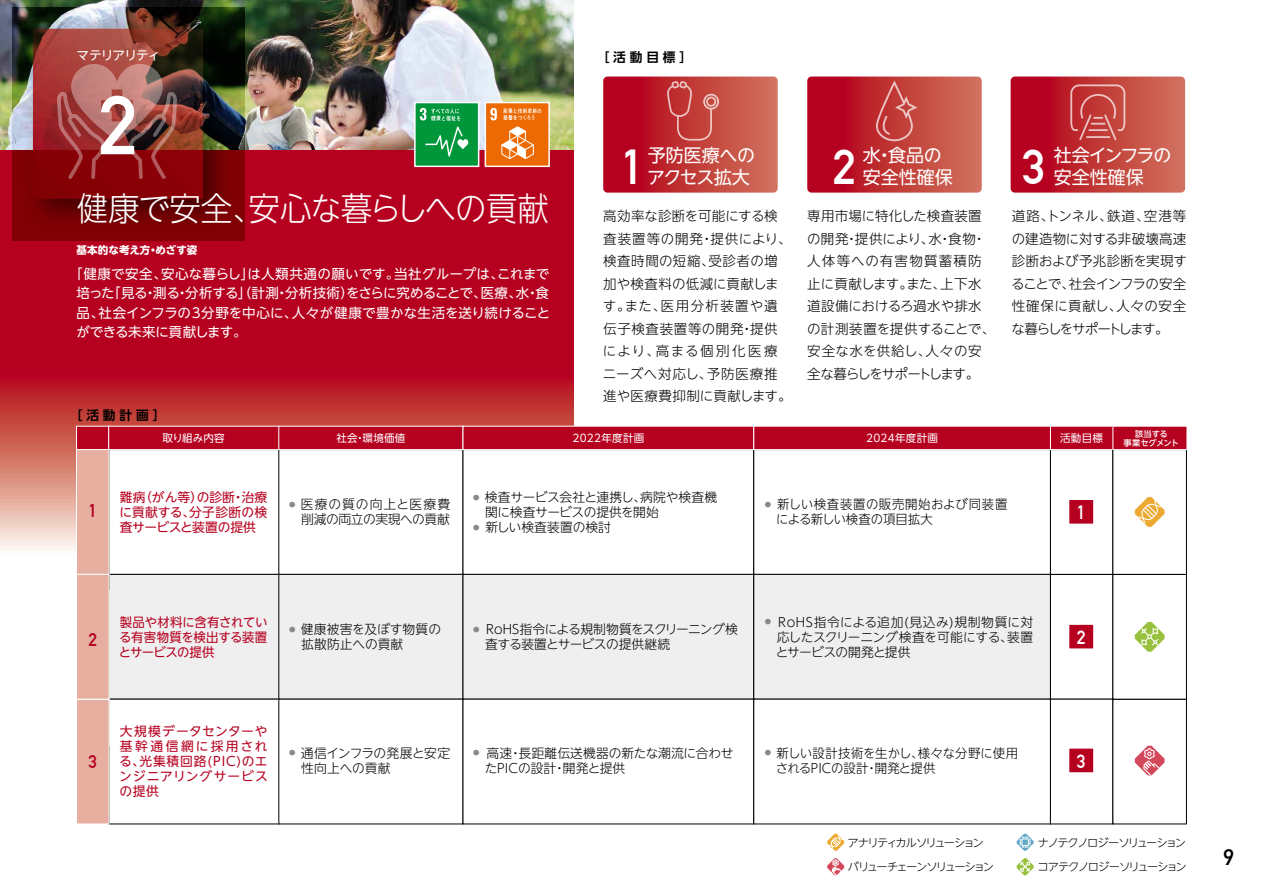
<style>
.page{position:relative;width:1263px;height:893px;background:#fff}
.page>*{position:absolute;margin:0;border:0;box-sizing:border-box;transform-origin:0 0}
.t1{font:700 81.6px "DIN Alternate";color:#fff}
.t2{font:700 48px "DIN Alternate";color:#fff}
.t3{font:300 33px "UD Shin Go NT Pro";letter-spacing:-.035em;color:#fff;scale:.95 1}
.t4{font:700 22.5px "DIN Alternate";color:#000}
.t5{font:700 18.75px "DIN Alternate";color:#fff}
.t6{font:18px "UD Shin Go NT Pro";color:#fff}
.t7{font:18px "UD Shin Go NT Pro";letter-spacing:-.085em;color:#fff}
.t8{font:700 18px "DIN Alternate";color:#b6001f}
.t9{font:300 13.5px/22.5px "UD Shin Go NT Pro";letter-spacing:.025em;color:#000}
.t10{font:13.5px/19.5px "UD Shin Go NT Pro";letter-spacing:-.01em;color:#fff;text-align:justify}
.t11{font:300 13.5px/22.5px "UD Shin Go NT Pro";letter-spacing:.005em;color:#000}
.t12{font:300 12.75px/15px "UD Shin Go NT Pro";letter-spacing:-.005em;color:#000}
.t13{font:12.75px/15px "UD Shin Go NT Pro";letter-spacing:.02em;color:#b6001f;text-align:justify}
.t14{font:300 12.75px/15px "UD Shin Go NT Pro";letter-spacing:-.045em;color:#000}
.t15{font:300 12.75px/15px "UD Shin Go NT Pro";letter-spacing:-.025em;color:#000}
.t16{font:700 12.75px "UD Shin Go NT Pro De";letter-spacing:.3em;color:#000}
.t17{font:12.75px "UD Shin Go NT Pro";letter-spacing:-.075em;color:#fff}
.t18{font:300 11.25px/24.6px "UD Shin Go NT Pro";letter-spacing:-.145em;color:#000}
.t19{font:10.5px "UD Shin Go NT Pro";letter-spacing:.03em;color:#fff}
.t20{font:700 10.5px "UD Shin Go NT Pro";letter-spacing:-.005em;color:#fff}
.t21{font:500 8.25px/9px "UD Shin Go NT Pro";letter-spacing:-.025em;color:#fff;text-align:center}
</style>
<div class="page">
<svg style="left:0;top:149px;width:574px;height:676px;background:#c23145"></svg>
<img style="left:0;top:0;width:574px;height:149px">
<div style="left:485px;top:103px;width:64px;height:63px;background:#ed6a02"></div>
<div style="left:485px;top:102px;width:65px;height:65px;border:2px solid #fff"></div>
<svg style="left:490px;top:108px;width:7px;height:12px"></svg>
<svg style="left:501px;top:126px;width:33px;height:33px"></svg>
<svg style="left:503px;top:108px;width:38px;height:12px"></svg>
<div style="left:415px;top:103px;width:64px;height:63px;background:#00973b"></div>
<div style="left:414px;top:102px;width:65px;height:65px;border:2px solid #fff"></div>
<svg style="left:425px;top:127px;width:43px;height:30px"></svg>
<svg style="left:420px;top:108px;width:41px;height:13px"></svg>
<img style="left:12px;top:8px;width:233px;height:232px">
<svg style="left:603px;top:77px;width:175px;height:116px;background:#c2393c"></svg>
<svg style="left:807px;top:77px;width:175px;height:116px;background:#c2383c"></svg>
<svg style="left:1011px;top:77px;width:174px;height:116px;background:#c2393d"></svg>
<div style="left:109px;top:450px;width:170px;height:124px;background:#fff"></div>
<div style="left:279px;top:450px;width:184px;height:124px;background:#fff"></div>
<div style="left:463px;top:450px;width:291px;height:124px;background:#fff"></div>
<div style="left:109px;top:574px;width:170px;height:125px;background:#efefef"></div>
<div style="left:109px;top:574px;width:170px;height:125px;border:1px solid #000"></div>
<div style="left:279px;top:574px;width:184px;height:125px;background:#efefef"></div>
<div style="left:279px;top:574px;width:184px;height:125px;border:1px solid #000"></div>
<div style="left:463px;top:574px;width:291px;height:125px;background:#efefef"></div>
<div style="left:463px;top:574px;width:291px;height:125px;border:1px solid #000"></div>
<div style="left:754px;top:574px;width:296px;height:125px;background:#efefef"></div>
<div style="left:753px;top:574px;width:298px;height:125px;border:1px solid #000"></div>
<div style="left:109px;top:699px;width:170px;height:125px;background:#fff"></div>
<div style="left:279px;top:699px;width:184px;height:125px;background:#fff"></div>
<div style="left:463px;top:699px;width:291px;height:125px;background:#fff"></div>
<div style="left:77px;top:426px;width:32px;height:24px;background:#b6001f"></div>
<div style="left:1050px;top:574px;width:63px;height:125px;border:1px solid #000"></div>
<div style="left:1050px;top:449px;width:63px;height:126px;border:1px solid #000"></div>
<div style="left:1050px;top:699px;width:63px;height:125px;border:1px solid #000"></div>
<div style="left:1050px;top:426px;width:63px;height:24px;background:#b6001f"></div>
<div style="left:1050px;top:426px;width:63px;height:24px;border:1px solid #fff"></div>
<div style="left:1113px;top:699px;width:74px;height:125px;border:1px solid #000"></div>
<div style="left:1113px;top:574px;width:74px;height:125px;border:1px solid #000"></div>
<div style="left:1113px;top:426px;width:74px;height:24px;background:#b6001f"></div>
<div style="left:1113px;top:426px;width:74px;height:24px;border:1px solid #fff"></div>
<div style="left:109px;top:426px;width:169px;height:24px;background:#b6001f"></div>
<div style="left:108px;top:426px;width:171px;height:24px;border:1px solid #fff"></div>
<div style="left:279px;top:426px;width:184px;height:24px;background:#b6001f"></div>
<div style="left:279px;top:426px;width:184px;height:24px;border:1px solid #fff"></div>
<div style="left:463px;top:426px;width:291px;height:24px;background:#b6001f"></div>
<div style="left:463px;top:426px;width:291px;height:24px;border:1px solid #fff"></div>
<div style="left:754px;top:426px;width:296px;height:24px;background:#b6001f"></div>
<div style="left:753px;top:426px;width:298px;height:24px;border:1px solid #fff"></div>
<hr style="left:109px;top:590px;width:1px;height:39px;background:#fff">
<hr style="left:109px;top:629px;width:1px;height:39px;background:#fff">
<hr style="left:109px;top:668px;width:1px;height:39px;background:#fff">
<div style="left:77px;top:450px;width:32px;height:124px;background:#e6afa0"></div>
<div style="left:76px;top:449px;width:33px;height:126px;border:1px solid #fff"></div>
<div style="left:77px;top:699px;width:32px;height:125px;background:#e6afa0"></div>
<div style="left:76px;top:699px;width:33px;height:125px;border:1px solid #fff"></div>
<div style="left:77px;top:574px;width:32px;height:125px;background:#e6afa0"></div>
<div style="left:76px;top:574px;width:33px;height:125px;border:1px solid #fff"></div>
<svg style="left:33px;top:29px;width:170px;height:170px;background:#903431"></svg>
<div style="left:1069px;top:624px;width:25px;height:25px;background:#b6001f"></div>
<div style="left:1068px;top:624px;width:26px;height:25px;border:1px solid #fff"></div>
<div style="left:1069px;top:748px;width:25px;height:25px;background:#b6001f"></div>
<div style="left:1068px;top:748px;width:26px;height:25px;border:1px solid #fff"></div>
<svg style="left:1135px;top:746px;width:29px;height:29px"></svg>
<div style="left:1069px;top:499px;width:25px;height:25px;background:#b6001f"></div>
<div style="left:1068px;top:499px;width:26px;height:25px;border:1px solid #fff"></div>
<svg style="left:1135px;top:497px;width:29px;height:30px"></svg>
<svg style="left:827px;top:834px;width:17px;height:17px"></svg>
<svg style="left:827px;top:858px;width:17px;height:17px"></svg>
<svg style="left:1017px;top:858px;width:17px;height:17px"></svg>
<svg style="left:1017px;top:834px;width:17px;height:17px"></svg>
<svg style="left:1135px;top:622px;width:29px;height:30px"></svg>
<p class="t17" style="left:77px;top:45px;width:85px">マテリアリティ</p>
<p class="t16" style="left:597px;top:47px;width:97px">［活動目標］</p>
<h1 class="t1" style="left:98px;top:63px;width:41px">2</h1>
<h3 class="t3" style="left:77px;top:182px;width:499px">健康で安全、安心な暮らしへの貢献</h3>
<p class="t20" style="left:77px;top:242px;width:122px">基本的な考え方・めざす姿</p>
<p class="t10" style="left:76px;top:263px;width:475px;text-indent:-7px">「健康で安全、安心な暮らし」は人類共通の願いです。当社グループは、これまで培った「見る・測る・分析する」（計測・分析技術）をさらに究めることで、医療、水・食品、社会インフラの3分野を中心に、人々が健康で豊かな生活を送り続けることができる未来に貢献します。</p>
<p class="t16" style="left:70px;top:405px;width:97px">［活動計画］</p>
<h2 class="t2" style="left:621px;top:131px;width:25px">1</h2>
<h3 class="t6" style="left:648px;top:141px;width:109px">予防医療への</h3>
<h3 class="t6" style="left:647px;top:163px;width:104px">アクセス拡大</h3>
<p class="t9" style="left:603px;top:204px;width:190px">高効率な診断を可能にする検査装置等の開発・提供により、検査時間の短縮、受診者の増加や検査料の低減に貢献します。また、医用分析装置や遺伝子検査装置等の開発・提供により、高まる個別化医療ニーズへ対応し、予防医療推進や医療費抑制に貢献します。</p>
<h2 class="t2" style="left:833px;top:131px;width:25px">2</h2>
<h3 class="t6" style="left:863px;top:141px;width:81px">水・食品の</h3>
<h3 class="t6" style="left:863px;top:163px;width:91px">安全性確保</h3>
<p class="t11" style="left:807px;top:204px;width:190px">専用市場に特化した検査装置の開発・提供により、水・食物・人体等への有害物質蓄積防止に貢献します。また、上下水道設備におけるろ過水や排水の計測装置を提供することで、安全な水を供給し、人々の安全な暮らしをサポートします。</p>
<h2 class="t2" style="left:1022px;top:131px;width:25px">3</h2>
<h3 class="t7" style="left:1054px;top:141px;width:119px">社会インフラの</h3>
<h3 class="t6" style="left:1054px;top:163px;width:91px">安全性確保</h3>
<p class="t9" style="left:1011px;top:204px;width:177px;text-align:justify">道路、トンネル、鉄道、空港等の建造物に対する非破壊高速診断および予兆診断を実現することで、社会インフラの安全性確保に貢献し、人々の安全な暮らしをサポートします。</p>
<p class="t19" style="left:162px;top:429px;width:64px">取り組み内容</p>
<p class="t19" style="left:336px;top:429px;width:71px">社会・環境価値</p>
<p class="t19" style="left:572px;top:429px;width:73px">2022年度計画</p>
<p class="t19" style="left:866px;top:429px;width:73px">2024年度計画</p>
<p class="t19" style="left:1060px;top:429px;width:44px">活動目標</p>
<p class="t21" style="left:1123px;top:429px;width:57px">該当する<br>事業セグメント</p>
<p class="t13" style="left:119px;top:489px;width:149px">難病（がん等）の診断・治療に貢献する、分子診断の検査サービスと装置の提供</p>
<p class="t15" style="left:485px;top:489px;width:233px;text-indent:-12px"><sup>●</sup> 検査サービス会社と連携し、病院や検査機関に検査サービスの提供を開始</p>
<p class="t12" style="left:289px;top:496px;width:162px;text-align:right"><sup>●</sup> 医療の質の向上と医療費削減の両立の実現への貢献</p>
<p class="t12" style="left:776px;top:496px;width:233px;text-indent:-12px"><sup>●</sup> 新しい検査装置の販売開始および同装置による新しい検査の項目拡大</p>
<h3 class="t8" style="left:88px;top:497px;width:10px">1</h3>
<h3 class="t5" style="left:1077px;top:498px;width:10px">1</h3>
<p class="t12" style="left:473px;top:519px;width:139px"><sup>●</sup> 新しい検査装置の検討</p>
<h3 class="t8" style="left:88px;top:626px;width:10px">2</h3>
<p class="t13" style="left:119px;top:614px;width:150px">製品や材料に含有されている有害物質を検出する装置とサービスの提供</p>
<p class="t12" style="left:301px;top:621px;width:141px;text-indent:-12px"><sup>●</sup> 健康被害を及ぼす物質の拡散防止への貢献</p>
<p class="t12" style="left:776px;top:614px;width:259px;text-align:justify;text-indent:-11px"><sup>●</sup> RoHS指令による追加(見込み)規制物質に対応したスクリーニング検査を可能にする、装置とサービスの開発と提供</p>
<p class="t14" style="left:485px;top:621px;width:254px;text-indent:-12px"><sup>●</sup> RoHS指令による規制物質をスクリーニング検査する装置とサービスの提供継続</p>
<h3 class="t5" style="left:1077px;top:623px;width:10px">2</h3>
<h3 class="t8" style="left:88px;top:748px;width:10px">3</h3>
<p class="t13" style="left:119px;top:723px;width:150px">大規模データセンターや基幹通信網に採用される、光集積回路(PIC)のエンジニアリングサービスの提供</p>
<p class="t12" style="left:485px;top:745px;width:250px;text-indent:-12px"><sup>●</sup> 高速・長距離伝送機器の新たな潮流に合わせたPICの設計・開発と提供</p>
<p class="t12" style="left:301px;top:745px;width:150px;text-indent:-12px"><sup>●</sup> 通信インフラの発展と安定性向上への貢献</p>
<p class="t12" style="left:776px;top:745px;width:244px;text-indent:-11px"><sup>●</sup> 新しい設計技術を生かし、様々な分野に使用されるPICの設計・開発と提供</p>
<h3 class="t5" style="left:1077px;top:747px;width:10px">3</h3>
<p class="t18" style="left:847px;top:830px;width:148px">アナリティカルソリューションバリューチェーンソリューション</p>
<p class="t18" style="left:1038px;top:830px;width:151px">ナノテクノロジーソリューションコアテクノロジーソリューション</p>
<h3 class="t4" style="left:1223px;top:840px;width:12px">9</h3>
</div>
